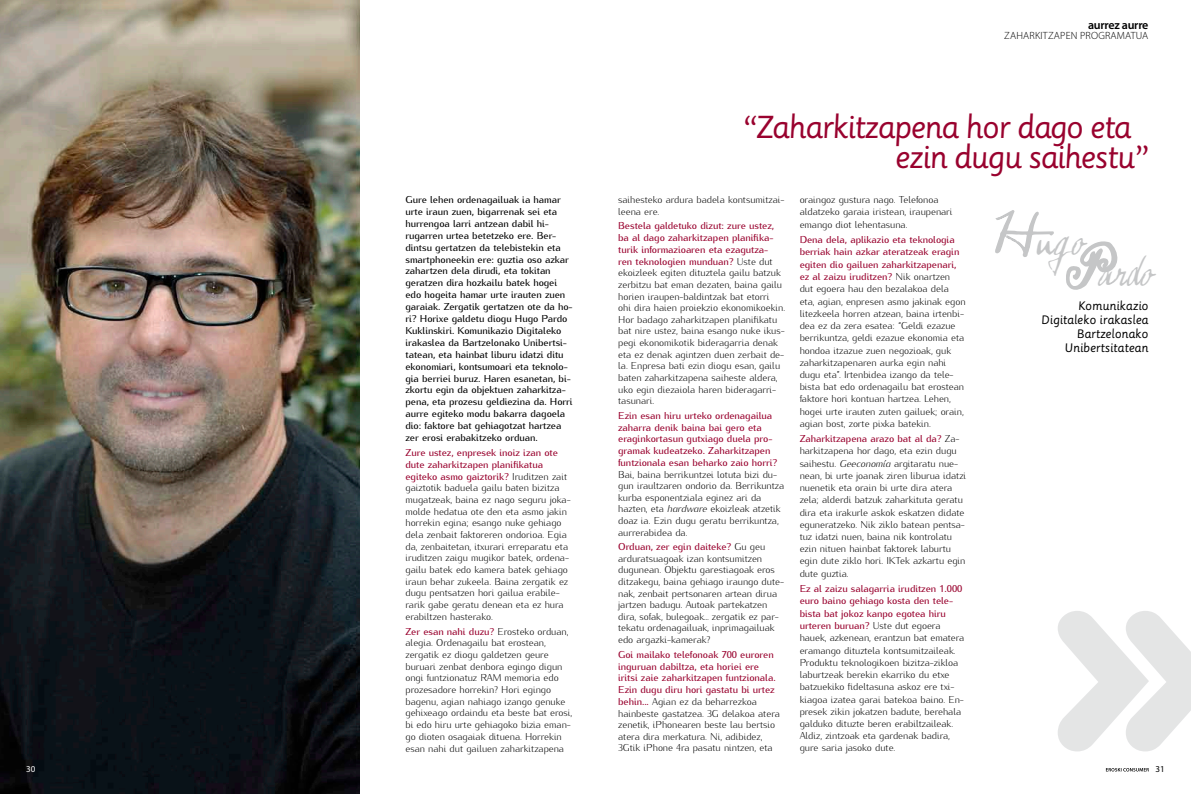
<style>
.page{position:relative;width:1191px;height:794px;background:#fff}
.page>*{position:absolute;margin:0;border:0;box-sizing:border-box;transform-origin:0 0}
.t1{font:41px "Warhol";letter-spacing:.01em;color:#c5c6c7}
.t2{font:31px/30px "Sassoon Primary";letter-spacing:-.05em;color:#99022e}
.t3{font:12px/14px "Sassoon Primary";letter-spacing:-.01em;color:#000;text-align:right}
.t4{font:600 12px "Myriad Pro";letter-spacing:-.02em;color:#000}
.t5{font:300 10.5px "Myriad Pro";letter-spacing:.02em;color:#000}
.t6{font:300 10px/11.7px "Kurier";letter-spacing:-.01em;color:#000}
.t7{font:500 10px/11.9px "Kurier";letter-spacing:-.01em;color:#000}
.t8{font:500 10px/11.8px "Kurier";letter-spacing:-.01em;color:#99022e}
.t9{font:9px "Myriad Pro";color:#fff}
.t10{font:9px "Myriad Pro";color:#000}
.s1{font-weight:500;color:#99022e}
.s2{font-style:italic}
.s3{font-size:45px}
</style>
<div class="page">
<svg style="left:1106px;top:768px;width:42px;height:3px"></svg>
<svg style="left:1058px;top:611px;width:133px;height:140px"></svg>
<img style="left:0;top:0;width:360px;height:794px">
<svg style="left:995px;top:210px;width:59px;height:47px"></svg>
<svg style="left:1066px;top:241px;width:52px;height:49px"></svg>
<p class="t4" style="left:1088px;top:18px;width:62px">aurrez aurre</p>
<p class="t5" style="left:1004px;top:30px;width:146px">ZAHARKITZAPEN PROGRAMATUA</p>
<p class="t7" style="left:405px;top:193px;width:169px">Gure lehen ordenagailuak ia hamar urte iraun zuen, bigarrenak sei eta hurrengoa larri antzean dabil hi&shy;rugarren urtea betetzeko ere. Ber&shy;dintsu gertatzen da telebistekin eta smartphoneekin ere: guztia oso azkar zahartzen dela dirudi, eta tokitan geratzen dira hozkailu batek hogei edo hogeita hamar urte irauten zuen garaiak. Zergatik gertatzen ote da ho&shy;ri? Horixe galdetu diogu Hugo Pardo Kuklinskiri. Komunikazio Digitaleko irakaslea da Bartzelonako Unibertsi&shy;tatean, eta hainbat liburu idatzi ditu ekonomiari, kontsumoari eta teknolo&shy;gia berriei buruz. Haren esanetan, bi&shy;zkortu egin da objektuen zaharkitza&shy;pena, eta prozesu geldiezina da. Horri aurre egiteko modu bakarra dagoela dio: faktore bat gehiagotzat hartzea zer erosi erabakitzeko orduan.</p>
<p class="t6" style="left:405px;top:445px;width:167px"><span class="s1">Zure ustez, enpresek inoiz izan ote dute zaharkitzapen planifikatua egiteko asmo gaiztorik?</span> Iruditzen zait gaiztotik baduela gailu baten bizitza mugatzeak, baina ez nago seguru joka&shy;molde hedatua ote den eta asmo jakin horrekin egina; esango nuke gehiago dela zenbait faktoreren ondorioa. Egia da, zenbaitetan, itxurari erreparatu eta iruditzen zaigu mugikor batek, ordena&shy;gailu batek edo kamera batek gehiago iraun behar zukeela. Baina zergatik ez dugu pentsatzen hori gailua erabile&shy;rarik gabe geratu denean eta ez hura erabiltzen hasterako.</p>
<p class="t6" style="left:405px;top:624px;width:168px"><span class="s1">Zer esan nahi duzu?</span> Erosteko orduan, alegia. Ordenagailu bat erostean, zergatik ez diogu galdetzen geure buruari zenbat denbora egingo digun ongi funtzionatuz RAM memoria edo prozesadore horrekin? Hori egingo bagenu, agian nahiago izango genuke gehixeago ordaindu eta beste bat erosi, bi edo hiru urte gehiagoko bizia eman&shy;go dioten osagaiak dituena. Horrekin esan nahi dut gailuen zaharkitzapena</p>
<h2 class="t2" style="left:895px;top:113px;width:256px;text-indent:-153px">“Zaharkitzapena hor dago eta ezin dugu saihestu”</h2>
<p class="t6" style="left:618px;top:193px;width:168px">saihesteko ardura badela kontsumitzai&shy;leena ere.</p>
<p class="t6" style="left:618px;top:219px;width:168px"><span class="s1">Bestela galdetuko dizut: zure ustez, ba al dago zaharkitzapen planifika&shy;turik informazioaren eta ezagutza-<br>ren teknologien munduan?</span> Uste dut ekoizleek egiten dituztela gailu batzuk zerbitzu bat eman dezaten, baina gailu horien iraupen-baldintzak bat etorri<br>ohi dira haien proiekzio ekonomikoekin.<br>Hor badago zaharkitzapen planifikatu bat nire ustez, baina esango nuke ikus&shy;pegi ekonomikotik bideragarria denak eta ez denak agintzen duen zerbait de&shy;la. Enpresa bati ezin diogu esan, gailu baten zaharkitzapena saiheste aldera, uko egin diezaiola haren bideragarri&shy;tasunari.</p>
<p class="t8" style="left:618px;top:409px;width:161px">Ezin esan hiru urteko ordenagailua zaharra denik baina bai gero eta eraginkortasun gutxiago duela pro&shy;gramak kudeatzeko. Zaharkitzapen funtzionala esan beharko zaio horri?</p>
<p class="t6" style="left:618px;top:467px;width:168px">Bai, baina berrikuntzei lotuta bizi du&shy;gun iraultzaren ondorio da. Berrikuntza kurba esponentziala eginez ari da hazten, eta <span class="s2">hardware</span> ekoizleak atzetik doaz ia. Ezin dugu geratu berrikuntza, aurrerabidea da.</p>
<p class="t6" style="left:618px;top:540px;width:167px"><span class="s1">Orduan, zer egin daiteke?</span> Gu geu arduratsuagoak izan kontsumitzen dugunean. Objektu garestiagoak eros ditzakegu, baina gehiago iraungo dute&shy;nak, zenbait pertsonaren artean dirua jartzen badugu. Autoak partekatzen dira, sofak, bulegoak… zergatik ez par&shy;tekatu ordenagailuak, inprimagailuak edo argazki-kamerak?</p>
<p class="t6" style="left:618px;top:647px;width:163px"><span class="s1">Goi mailako telefonoak 700 euroren inguruan dabiltza, eta horiei ere iritsi zaie zaharkitzapen funtzionala.<br>Ezin dugu diru hori gastatu bi urtez behin...</span> Agian ez da beharrezkoa hainbeste gastatzea. 3G delakoa atera zenetik, iPhonearen beste lau bertsio atera dira merkatura. Ni, adibidez, 3Gtik iPhone 4ra pasatu nintzen, eta</p>
<p class="t6" style="left:799px;top:193px;width:154px;line-height:12.2px">oraingoz gustura nago. Telefonoa aldatzeko garaia iristean, iraupenari emango diot lehentasuna.</p>
<p class="t6" style="left:799px;top:232px;width:167px;line-height:12.3px"><span class="s1">Dena dela, aplikazio eta teknologia berriak hain azkar ateratzeak eragin egiten dio gailuen zaharkitzapenari, ez al zaizu iruditzen?</span> Nik onartzen dut egoera hau den bezalakoa dela eta, agian, enpresen asmo jakinak egon litezkeela horren atzean, baina irtenbi&shy;dea ez da zera esatea: “Geldi ezazue berrikuntza, geldi ezazue ekonomia eta hondoa itzazue zuen negozioak, guk zaharkitzapenaren aurka egin nahi dugu eta”. Irtenbidea izango da tele&shy;bista bat edo ordenagailu bat erostean faktore hori kontuan hartzea. Lehen, hogei urte irauten zuten gailuek; orain, agian bost, zorte pixka batekin.</p>
<p class="t6" style="left:799px;top:432px;width:168px;line-height:12.2px"><span class="s1">Zaharkitzapena arazo bat al da?</span> Za&shy;harkitzapena hor dago, eta ezin dugu saihestu. <span class="s2">Geeconomía</span> argitaratu nue&shy;nean, bi urte joanak ziren liburua idatzi nuenetik eta orain bi urte dira atera zela; alderdi batzuk zaharkituta geratu dira eta irakurle askok eskatzen didate eguneratzeko. Nik ziklo batean pentsa&shy;tuz idatzi nuen, baina nik kontrolatu ezin nituen hainbat faktorek laburtu egin dute ziklo hori. IKTek azkartu egin dute guztia.</p>
<p class="t6" style="left:799px;top:581px;width:166px;line-height:12.3px"><span class="s1">Ez al zaizu salagarria iruditzen 1.000 euro baino gehiago kosta den tele&shy;bista bat jokoz kanpo egotea hiru urteren buruan?</span> Uste dut egoera hauek, azkenean, erantzun bat ematera eramango dituztela kontsumitzaileak.<br>Produktu teknologikoen bizitza-zikloa laburtzeak berekin ekarriko du etxe batzuekiko fideltasuna askoz ere txi&shy;kiagoa izatea garai batekoa baino. En&shy;presek zikin jokatzen badute, berehala galduko dituzte beren erabiltzaileak.<br>Aldiz, zintzoak eta gardenak badira, gure saria jasoko dute.</p>
<h1 class="t1" style="left:996px;top:217px;width:91px"><span class="s3">H</span>ugo</h1>
<h1 class="t1" style="left:1099px;top:248px;width:56px">ardo</h1>
<p class="t3" style="left:1041px;top:299px;width:109px">Komunikazio<br>Digitaleko irakaslea<br>Bartzelonako<br>Unibertsitatean</p>
<p class="t9" style="left:26px;top:763px;width:11px">30</p>
<p class="t10" style="left:1155px;top:763px;width:11px">31</p>
</div>
